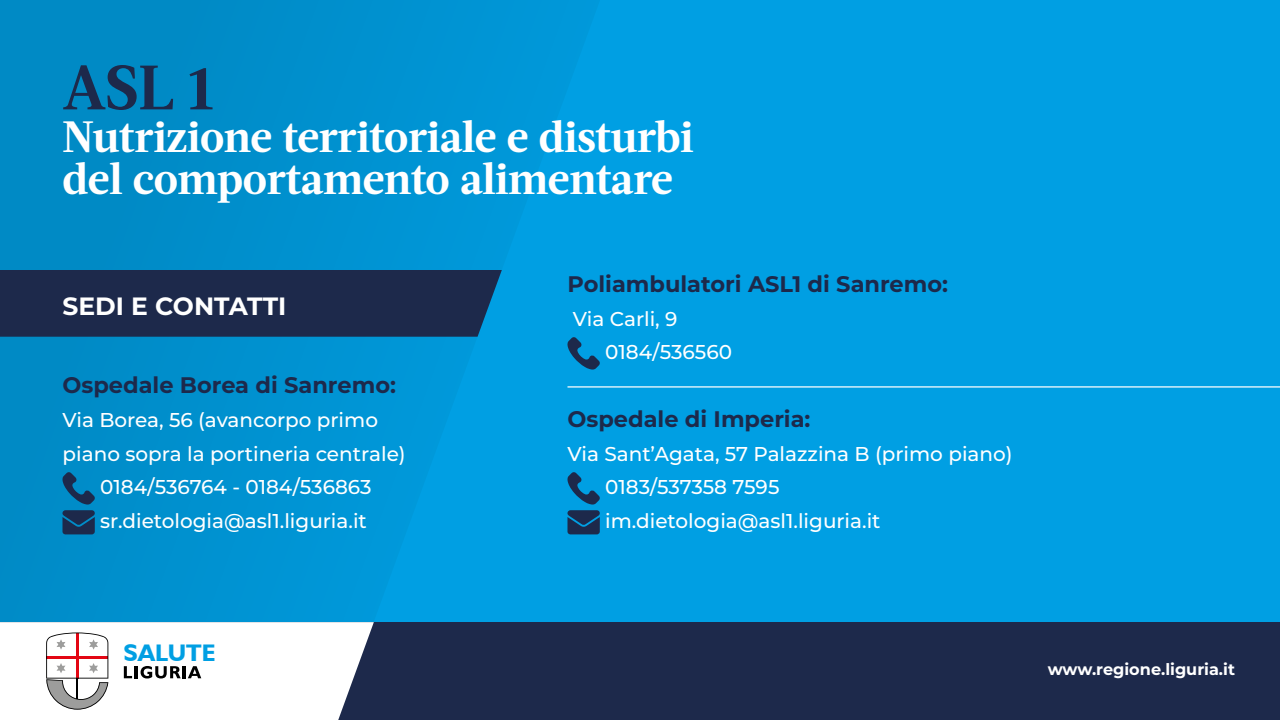
<style>
.page{position:relative;width:1280px;height:720px;background:#009fe3}
.page>*{position:absolute;margin:0;border:0;box-sizing:border-box;transform-origin:0 0}
.t1{font:700 62.5px "Acta";color:#1d294b}
.t2{font:700 43.75px/42.4px "Acta";letter-spacing:-.01em;color:#fff}
.t3{font:700 25px "Montserrat";color:#fff}
.t4{font:700 24px "Humanist 521 BT";color:#009fe3}
.t5{font:700 22.5px "Montserrat";color:#1d294b}
.t6{font:500 20px/33.8px "Montserrat";color:#fff}
.t7{font:700 16.12px "Montserrat";color:#fff}
</style>
<div class="page">
<svg style="left:0;top:0;width:598px;height:622px;fill:#0092d1"></svg>
<div style="left:0;top:622px;width:1280px;height:98px;background:#1d294b"></div>
<svg style="left:0;top:622px;width:374px;height:98px;background:#ebe9eb"></svg>
<svg style="left:62px;top:472px;width:33px;height:62px;background:#0f5785"></svg>
<svg style="left:567px;top:337px;width:33px;height:33px"></svg>
<svg style="left:567px;top:472px;width:33px;height:62px"></svg>
<div style="left:0;top:270px;width:502px;height:67px;background:#1d294b"></div>
<hr style="left:568px;top:386px;width:712px;height:2px;background:#fff">
<h1 class="t1" style="left:62px;top:51px;width:154px">ASL 1</h1>
<h2 class="t2" style="left:62px;top:116px;width:633px">Nutrizione territoriale e disturbi del comportamento alimentare</h2>
<p class="t3" style="left:62px;top:289px;width:225px">SEDI E CONTATTI</p>
<p class="t5" style="left:62px;top:369px;width:335px">Ospedale Borea di Sanremo:</p>
<p class="t6" style="left:62px;top:402px;width:317px">Via Borea, 56 (avancorpo primo</p>
<p class="t6" style="left:62px;top:436px;width:345px">piano sopra la portineria centrale)</p>
<p class="t6" style="left:100px;top:470px;width:273px">0184/536764 - 0184/536863</p>
<p class="t6" style="left:100px;top:503px;width:268px">sr.dietologia@asl1.liguria.it</p>
<p class="t5" style="left:568px;top:268px;width:382px">Poliambulatori ASL1 di Sanremo:</p>
<p class="t6" style="left:605px;top:301px;width:128px;text-indent:-32px">Via Carli, 9<br>0184/536560</p>
<p class="t5" style="left:568px;top:403px;width:245px">Ospedale di Imperia:</p>
<p class="t6" style="left:605px;top:436px;width:409px;text-indent:-38px">Via Sant’Agata, 57 Palazzina B (primo piano)<br>0183/537358 7595 im.dietologia@asl1.liguria.it</p>
<p class="t4" style="left:124px;top:638px;width:93px">SALUTE</p>
<p class="t7" style="left:1048px;top:658px;width:189px">www.regione.liguria.it</p>
</div>
